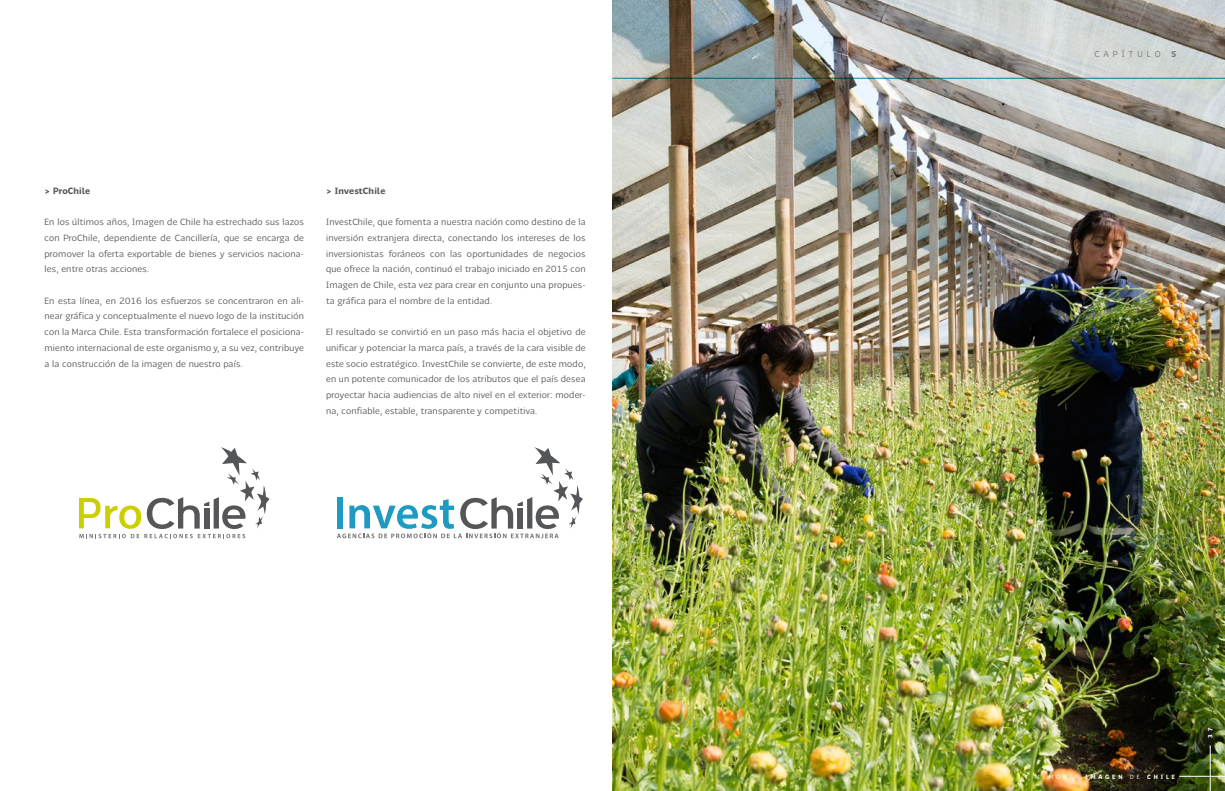
<style>
.page{position:relative;width:1225px;height:791px;background:#fff}
.page>*{position:absolute;margin:0;border:0;box-sizing:border-box;transform-origin:0 0}
.t1{font:9px/15.7px "Chilena Fina";letter-spacing:.025em;color:#575756;text-align:justify}
.t2{font:700 9px "Chilena";letter-spacing:.025em;color:#575756}
.t3{font:8.6px "Chilena Fina";letter-spacing:.48em;color:#797979}
.t4{font:700 6px "Chilena";letter-spacing:.48em;color:#fff}
.s1{font-family:"Chilena Gruesa"}
.s2{font-family:"Chilena Fina";font-weight:400}
</style>
<div class="page">
<svg style="left:79px;top:447px;width:190px;height:91px"></svg>
<svg style="left:337px;top:447px;width:246px;height:91px"></svg>
<img style="left:612px;top:0;width:613px;height:791px">
<hr style="left:612px;top:78px;width:613px;height:1px;background:#0b91b1">
<hr style="left:1179px;top:776px;width:46px;height:1px;background:#fff">
<hr style="left:1210px;top:745px;width:1px;height:46px;background:#fff">
<p class="t2" style="left:45px;top:184px;width:47px">&gt; ProChile</p>
<p class="t1" style="left:45px;top:214px;width:261px">En los últimos años, Imagen de Chile ha estrechado sus lazos con ProChile, dependiente de Cancillería, que se encarga de promover la oferta exportable de bienes y servicios naciona&shy;les, entre otras acciones.</p>
<p class="t1" style="left:45px;top:293px;width:261px">En esta línea, en 2016 los esfuerzos se concentraron en ali&shy;near gráfica y conceptualmente el nuevo logo de la institución con la Marca Chile. Esta transformación fortalece el posiciona&shy;miento internacional de este organismo y, a su vez, contribuye a la construcción de la imagen de nuestro país.</p>
<p class="t2" style="left:326px;top:184px;width:61px">&gt; InvestChile</p>
<p class="t1" style="left:326px;top:214px;width:261px">InvestChile, que fomenta a nuestra nación como destino de la inversión extranjera directa, conectando los intereses de los inversionistas foráneos con las oportunidades de negocios que ofrece la nación, continuó el trabajo iniciado en 2015 con Imagen de Chile, esta vez para crear en conjunto una propues&shy;ta gráfica para el nombre de la entidad.</p>
<p class="t1" style="left:326px;top:324px;width:261px">El resultado se convirtió en un paso más hacia el objetivo de unificar y potenciar la marca país, a través de la cara visible de este socio estratégico. InvestChile se convierte, de este modo, en un potente comunicador de los atributos que el país desea proyectar hacia audiencias de alto nivel en el exterior: moder&shy;na, confiable, estable, transparente y competitiva.</p>
<p class="t3" style="left:1094px;top:49px;width:83px">CAPÍTULO <span class="s1">5</span></p>
<p class="t4" style="left:1035px;top:772px;width:141px"><span class="s2">MEMORIA</span> IMAGEN <span class="s2">DE</span> CHILE</p>
<p class="t4" style="left:1206px;top:738px;width:11px;rotate:-90deg">3 7</p>
</div>
